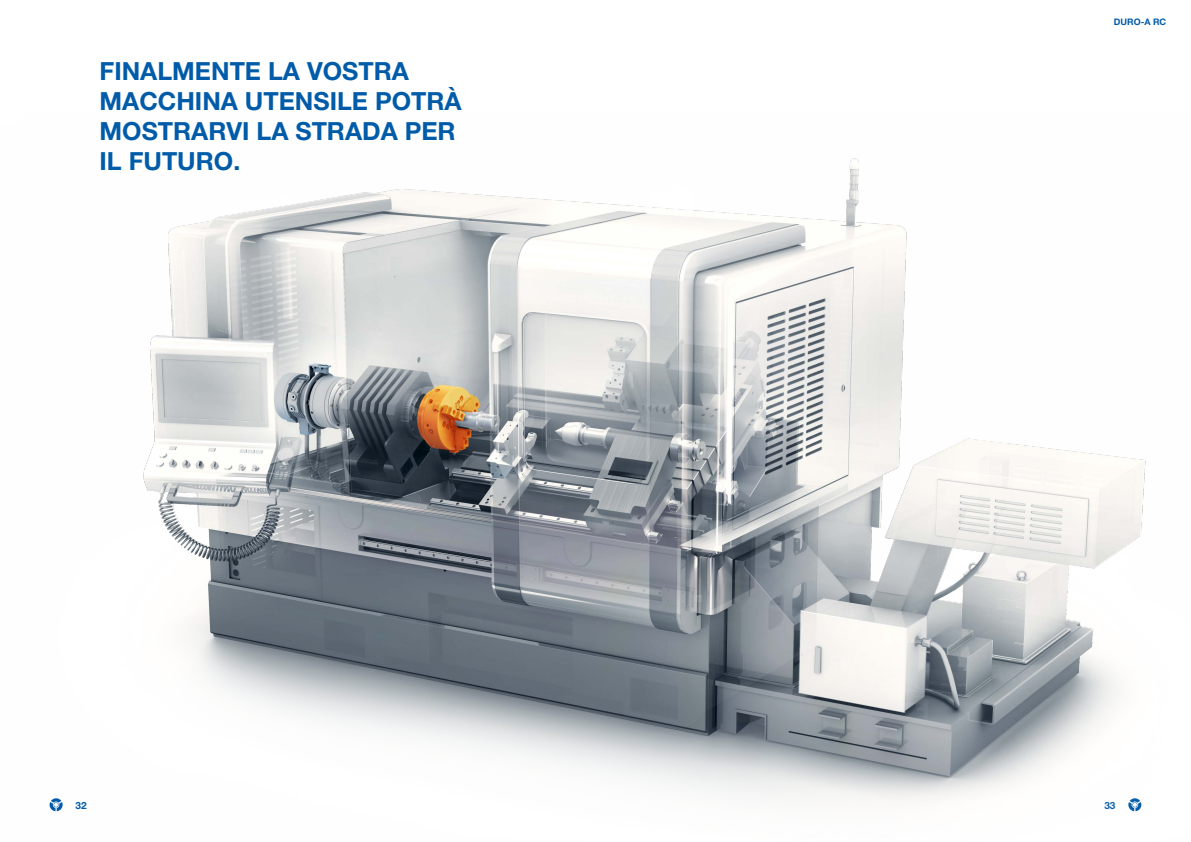
<style>
.page{position:relative;width:1191px;height:842px;background:#fff}
.page>*{position:absolute;margin:0;border:0;box-sizing:border-box;transform-origin:0 0}
.t1{font:700 25px/30px "Helvetica Neue LT Pro";color:#005ba9}
.t2{font:700 10px "Helvetica Neue LT Pro";color:#005ba9}
.t3{font:700 9px "Helvetica Neue LT Pro";color:#005ba9}
</style>
<div class="page">
<img style="left:49px;top:158px;width:1097px;height:654px">
<p class="t1" style="left:99px;top:55px;width:364px">FINALMENTE LA VOSTRA<br>MACCHINA UTENSILE POTRÀ<br>MOSTRARVI LA STRADA PER<br>IL FUTURO.</p>
<p class="t3" style="left:1113px;top:16px;width:54px">DURO-A RC</p>
<p class="t2" style="left:75px;top:799px;width:13px">32</p>
<p class="t2" style="left:1104px;top:799px;width:13px">33</p>
</div>
